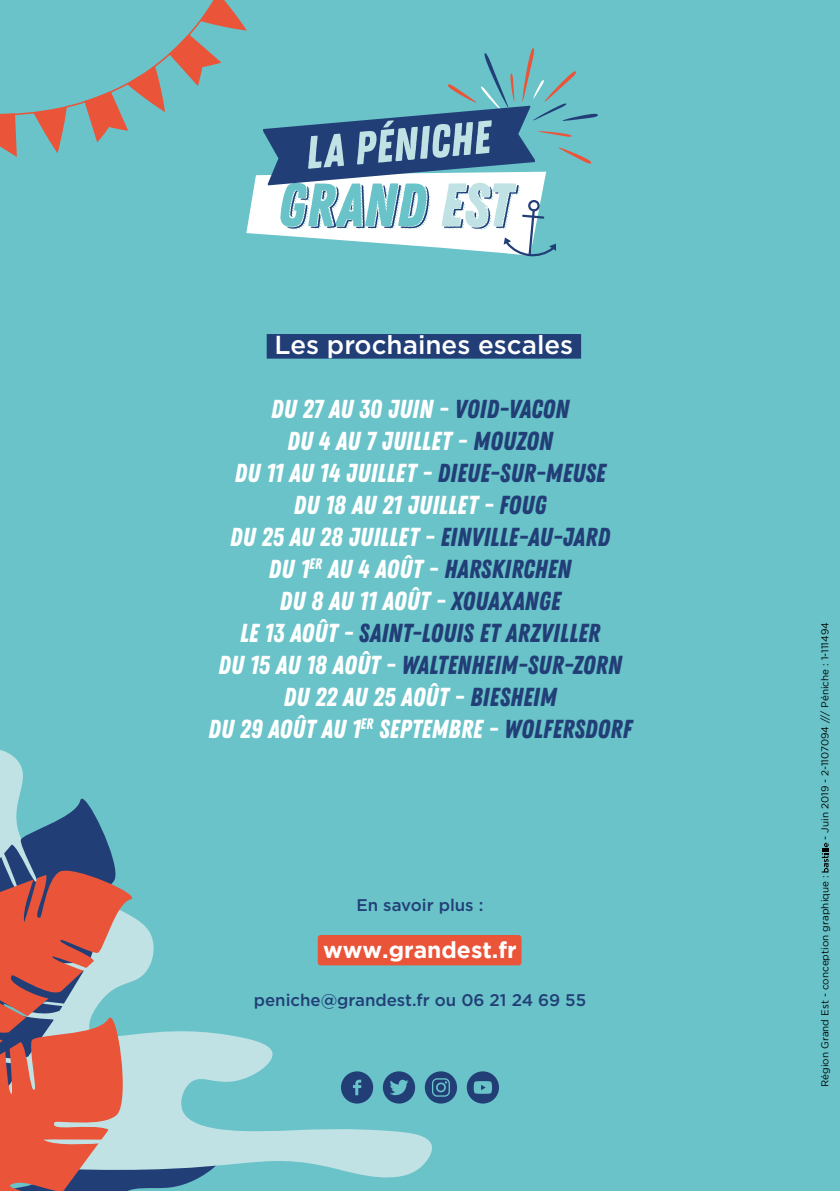
<style>
.page{position:relative;width:840px;height:1191px;background:#fff}
.page>*{position:absolute;margin:0;border:0;box-sizing:border-box;transform-origin:0 0}
.t1{font:46.2px "Zing Rust Demo Base";color:#c0e2e5}
.HORAIRE{font:26px "Zing Rust Demo Base";color:#fff}
.HORAIRE-2{font:26px "Zing Rust Demo Base";color:#223e77}
.HORAIRE-3{font:500 26px "Gotham";color:#fff}
.t2{font:700 22.8px "Gotham";color:#fff}
.t3{font:500 16.8px "Gotham";color:#223e77}
.t4{font:10px "Gotham";letter-spacing:.01em;color:#000}
.s1{color:#223e77}
.s2{color:#fff}
</style>
<div class="page">
<div style="left:0;top:0;width:839px;height:1191px;background:#69c3c8"></div>
<div style="left:266px;top:334px;width:314px;height:24px;background:#223e77"></div>
<svg style="left:0;top:750px;width:434px;height:428px"></svg>
<svg style="left:0;top:785px;width:122px;height:79px"></svg>
<svg style="left:0;top:864px;width:250px;height:327px"></svg>
<svg style="left:0;top:0;width:597px;height:257px"></svg>
<div style="left:317px;top:935px;width:204px;height:30px;background:#ea5439;border-radius:3px"></div>
<svg style="left:341px;top:1071px;width:32px;height:32px"></svg>
<div style="left:424px;top:1071px;width:33px;height:32px;background:#223e77;border-radius:50%"></div>
<svg style="left:432px;top:1078px;width:17px;height:18px"></svg>
<div style="left:382px;top:1071px;width:33px;height:32px;background:#223e77;border-radius:50%"></div>
<svg style="left:390px;top:1079px;width:18px;height:16px"></svg>
<div style="left:466px;top:1071px;width:32px;height:32px;background:#223e77;border-radius:50%"></div>
<svg style="left:473px;top:1081px;width:18px;height:12px"></svg>
<svg style="left:821px;top:842px;width:7px;height:30px"></svg>
<p class="t1" style="left:303px;top:126px;width:187px;rotate:-5deg">LA PÉNICHE</p>
<p class="HORAIRE-3" style="left:274px;top:327px;width:300px">Les prochaines escales</p>
<p class="HORAIRE" style="left:270px;top:393px;width:300px">DU 27 AU 30 JUIN - <span class="s1">VOID-VACON</span></p>
<p class="HORAIRE" style="left:287px;top:425px;width:267px">DU 4 AU 7 JUILLET - <span class="s1">MOUZON</span></p>
<p class="HORAIRE" style="left:234px;top:457px;width:372px">DU 11 AU 14 JUILLET - <span class="s1">DIEUE-SUR-MEUSE</span></p>
<p class="HORAIRE" style="left:293px;top:489px;width:254px">DU 18 AU 21 JUILLET - <span class="s1">FOUG</span></p>
<p class="HORAIRE" style="left:230px;top:521px;width:381px">DU 25 AU 28 JUILLET - <span class="s1">EINVILLE-AU-JARD</span></p>
<p class="HORAIRE" style="left:268px;top:553px;width:304px">DU 1<sup>ER</sup> AU 4 AOÛT - <span class="s1">HARSKIRCHEN</span></p>
<p class="HORAIRE" style="left:279px;top:585px;width:282px">DU 8 AU 11 AOÛT - <span class="s1">XOUAXANGE</span></p>
<p class="HORAIRE-2" style="left:240px;top:617px;width:362px"><span class="s2">LE 13 AOÛT -</span> SAINT-LOUIS ET ARZVILLER</p>
<p class="HORAIRE-2" style="left:218px;top:649px;width:405px"><span class="s2">DU 15 AU 18 AOÛT -</span> WALTENHEIM-SUR-ZORN</p>
<p class="HORAIRE" style="left:283px;top:681px;width:274px">DU 22 AU 25 AOÛT - <span class="s1">BIESHEIM</span></p>
<p class="HORAIRE" style="left:208px;top:713px;width:425px">DU 29 AOÛT AU 1<sup>ER</sup> SEPTEMBRE - <span class="s1">WOLFERSDORF</span></p>
<p class="t3" style="left:356px;top:894px;width:128px">En savoir plus :</p>
<p class="t2" style="left:323px;top:936px;width:195px">www.grandest.fr</p>
<p class="t3" style="left:253px;top:988px;width:334px">peniche@grandest.fr ou 06 21 24 69 55</p>
<p class="t4" style="left:819px;top:839px;width:219px;rotate:-90deg">- Juin 2019 - 2-1107094 /// Péniche : 1-111494</p>
<p class="t4" style="left:819px;top:1087px;width:213px;rotate:-90deg">Région Grand Est - conception graphique :</p>
</div>
